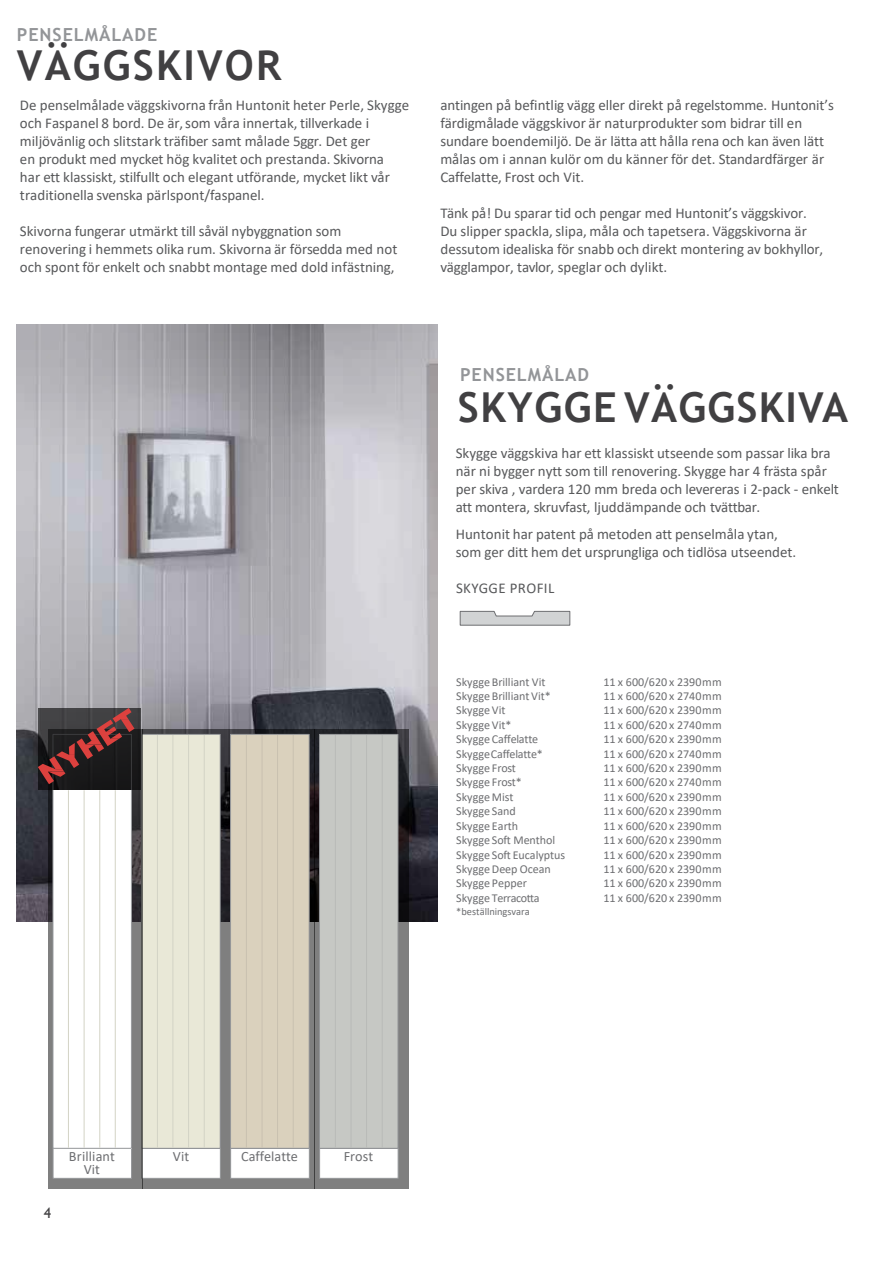
<style>
.page{position:relative;width:893px;height:1264px;background:#fff}
.page>*{position:absolute;margin:0;border:0;box-sizing:border-box;transform-origin:0 0}
.t1{font:700 41.25px "Trebuchet MS";letter-spacing:.04em;color:#414042}
.t2{font:700 18px "Trebuchet MS";letter-spacing:.05em;color:#939598}
.t3{font:15px/18px "Calibri";letter-spacing:-.005em;color:#58595b}
.t4{font:15px "Calibri";letter-spacing:.025em;color:#58595b}
.t5{font:15px "Gill Sans";color:#414042}
.t6{font:14.25px "Calibri";color:#6d6e71}
.t7{font:12px/14.4px "Calibri";color:#6d6e71}
.t8{font:12px "Calibri";letter-spacing:-.035em;color:#6d6e71}
.t9{font:10.5px "Calibri";letter-spacing:-.005em;color:#6d6e71}
</style>
<div class="page">
<img style="left:17px;top:324px;width:420px;height:597px">
<svg style="left:460px;top:611px;width:110px;height:14px"></svg>
<div style="left:142px;top:729px;width:84px;height:459px;background:#000;opacity:.5"></div>
<div style="left:141px;top:1147px;width:80px;height:31px;background:#fff;border:1px solid #939598"></div>
<div style="left:142px;top:734px;width:78px;height:413px;background:#e9e8d7"></div>
<div style="left:141px;top:733px;width:79px;height:415px;border:1px solid #939598"></div>
<hr style="left:157px;top:734px;width:1px;height:413px;background:#d3d3c5">
<hr style="left:172px;top:734px;width:1px;height:413px;background:#d3d3c5">
<hr style="left:188px;top:734px;width:1px;height:413px;background:#d3d3c5">
<hr style="left:204px;top:734px;width:1px;height:413px;background:#d3d3c5">
<div style="left:226px;top:729px;width:89px;height:459px;background:#000;opacity:.5"></div>
<div style="left:230px;top:1147px;width:80px;height:31px;background:#fff;border:1px solid #939598"></div>
<div style="left:230px;top:734px;width:79px;height:413px;background:#dad1bd"></div>
<div style="left:230px;top:733px;width:79px;height:415px;border:1px solid #939598"></div>
<hr style="left:246px;top:734px;width:1px;height:413px;background:#c9c1b0">
<hr style="left:262px;top:734px;width:1px;height:413px;background:#c9c1b0">
<hr style="left:277px;top:734px;width:1px;height:413px;background:#c9c1b0">
<hr style="left:293px;top:734px;width:1px;height:413px;background:#c9c1b0">
<div style="left:314px;top:729px;width:94px;height:459px;background:#000;opacity:.5"></div>
<div style="left:319px;top:1147px;width:79px;height:31px;background:#fff;border:1px solid #939598"></div>
<div style="left:319px;top:734px;width:79px;height:413px;background:#c6c8c4"></div>
<div style="left:319px;top:733px;width:79px;height:415px;border:1px solid #939598"></div>
<hr style="left:335px;top:734px;width:1px;height:413px;background:#b9bbb8">
<hr style="left:350px;top:734px;width:1px;height:413px;background:#b9bbb8">
<hr style="left:366px;top:734px;width:1px;height:413px;background:#b9bbb8">
<hr style="left:382px;top:734px;width:1px;height:413px;background:#b9bbb8">
<div style="left:48px;top:729px;width:94px;height:459px;background:#000;opacity:.5"></div>
<div style="left:53px;top:1147px;width:79px;height:31px;background:#fff;border:1px solid #939598"></div>
<div style="left:53px;top:790px;width:78px;height:357px;background:#fff"></div>
<div style="left:53px;top:733px;width:79px;height:415px;border:1px solid #939598"></div>
<hr style="left:68px;top:790px;width:1px;height:357px;background:#d3d3c5">
<hr style="left:84px;top:790px;width:1px;height:357px;background:#d3d3c5">
<hr style="left:99px;top:790px;width:1px;height:357px;background:#d3d3c5">
<hr style="left:115px;top:790px;width:1px;height:357px;background:#d3d3c5">
<div style="left:38px;top:708px;width:102px;height:82px;background:#000;opacity:.6"></div>
<svg style="left:38px;top:707px;width:96px;height:77px"></svg>
<p class="t2" style="left:17px;top:23px;width:142px">PENSELMÅLADE</p>
<h2 class="t1" style="left:17px;top:39px;width:266px">VÄGGSKIVOR</h2>
<p class="t3" style="left:20px;top:96px;width:391px">De penselmålade väggskivorna från Huntonit heter Perle, Skygge och Faspanel 8 bord. De är, som våra innertak, tillverkade i miljövänlig och slitstark träfiber samt målade 5ggr. Det ger</p>
<p class="t3" style="left:20px;top:150px;width:371px">en produkt med mycket hög kvalitet och prestanda. Skivorna har ett klassiskt, stilfullt och elegant utförande, mycket likt vår traditionella svenska pärlspont/faspanel.</p>
<p class="t3" style="left:20px;top:222px;width:379px">Skivorna fungerar utmärkt till såväl nybyggnation som renovering i hemmets olika rum. Skivorna är försedda med not och spont för enkelt och snabbt montage med dold infästning,</p>
<p class="t3" style="left:440px;top:96px;width:395px">antingen på befintlig vägg eller direkt på regelstomme. Huntonit’s färdigmålade väggskivor är naturprodukter som bidrar till en sundare boendemiljö. De är lätta att hålla rena och kan även lätt målas om i annan kulör om du känner för det. Standardfärger är Caffelatte, Frost och Vit.</p>
<p class="t3" style="left:440px;top:204px;width:384px">Tänk på! Du sparar tid och pengar med Huntonit’s väggskivor.<br>Du slipper spackla, slipa, måla och tapetsera. Väggskivorna är dessutom idealiska för snabb och direkt montering av bokhyllor, vägglampor, tavlor, speglar och dylikt.</p>
<p class="t2" style="left:460px;top:363px;width:131px">PENSELMÅLAD</p>
<p class="t1" style="left:458px;top:381px;width:392px">SKYGGE VÄGGSKIVA</p>
<p class="t3" style="left:455px;top:443px;width:385px">Skygge väggskiva har ett klassiskt utseende som passar lika bra när ni bygger nytt som till renovering. Skygge har 4 frästa spår per skiva , vardera 120 mm breda och levereras i 2-pack - enkelt att montera, skruvfast, ljuddämpande och tvättbar.</p>
<p class="t3" style="left:455px;top:524px;width:342px">Huntonit har patent på metoden att penselmåla ytan, som ger ditt hem det ursprungliga och tidlösa utseendet.</p>
<p class="t4" style="left:456px;top:577px;width:100px">SKYGGE PROFIL</p>
<p class="t7" style="left:456px;top:674px;width:96px">Skygge Brilliant Vit<br>Skygge Brilliant Vit*<br>Skygge Vit</p>
<p class="t7" style="left:456px;top:717px;width:88px">Skygge Vit*<br>Skygge Caffelatte<br>SkyggeCaffelatte*<br>Skygge Frost<br>Skygge Frost*<br>Skygge Mist<br>Skygge Sand<br>Skygge Earth</p>
<p class="t7" style="left:456px;top:832px;width:110px">Skygge Soft Menthol<br>Skygge Soft Eucalyptus<br>Skygge Deep Ocean<br>Skygge Pepper</p>
<p class="t8" style="left:456px;top:889px;width:85px">Skygge Terracotta</p>
<p class="t9" style="left:456px;top:903px;width:75px">*beställningsvara</p>
<p class="t7" style="left:603px;top:674px;width:120px">11 x 600/620 x 2390mm</p>
<p class="t7" style="left:603px;top:688px;width:120px">11 x 600/620 x 2740mm</p>
<p class="t7" style="left:603px;top:702px;width:120px">11 x 600/620 x 2390mm</p>
<p class="t7" style="left:603px;top:717px;width:120px">11 x 600/620 x 2740mm</p>
<p class="t7" style="left:603px;top:731px;width:120px">11 x 600/620 x 2390mm</p>
<p class="t7" style="left:603px;top:746px;width:120px">11 x 600/620 x 2740mm</p>
<p class="t7" style="left:603px;top:760px;width:120px">11 x 600/620 x 2390mm</p>
<p class="t7" style="left:603px;top:774px;width:120px">11 x 600/620 x 2740mm</p>
<p class="t7" style="left:603px;top:789px;width:120px">11 x 600/620 x 2390mm</p>
<p class="t7" style="left:603px;top:803px;width:120px">11 x 600/620 x 2390mm</p>
<p class="t7" style="left:603px;top:818px;width:120px">11 x 600/620 x 2390mm</p>
<p class="t7" style="left:603px;top:832px;width:120px">11 x 600/620 x 2390mm</p>
<p class="t7" style="left:603px;top:846px;width:120px">11 x 600/620 x 2390mm</p>
<p class="t7" style="left:603px;top:861px;width:120px">11 x 600/620 x 2390mm</p>
<p class="t7" style="left:603px;top:875px;width:120px">11 x 600/620 x 2390mm</p>
<p class="t7" style="left:603px;top:890px;width:120px">11 x 600/620 x 2390mm</p>
<p class="t5" style="left:44px;top:1203px;width:9px">4</p>
<p class="t6" style="left:69px;top:1146px;width:47px">Brilliant</p>
<p class="t6" style="left:173px;top:1146px;width:18px">Vit</p>
<p class="t6" style="left:241px;top:1146px;width:58px">Caffelatte</p>
<p class="t6" style="left:344px;top:1146px;width:31px">Frost</p>
<p class="t6" style="left:84px;top:1158px;width:18px">Vit</p>
</div>
